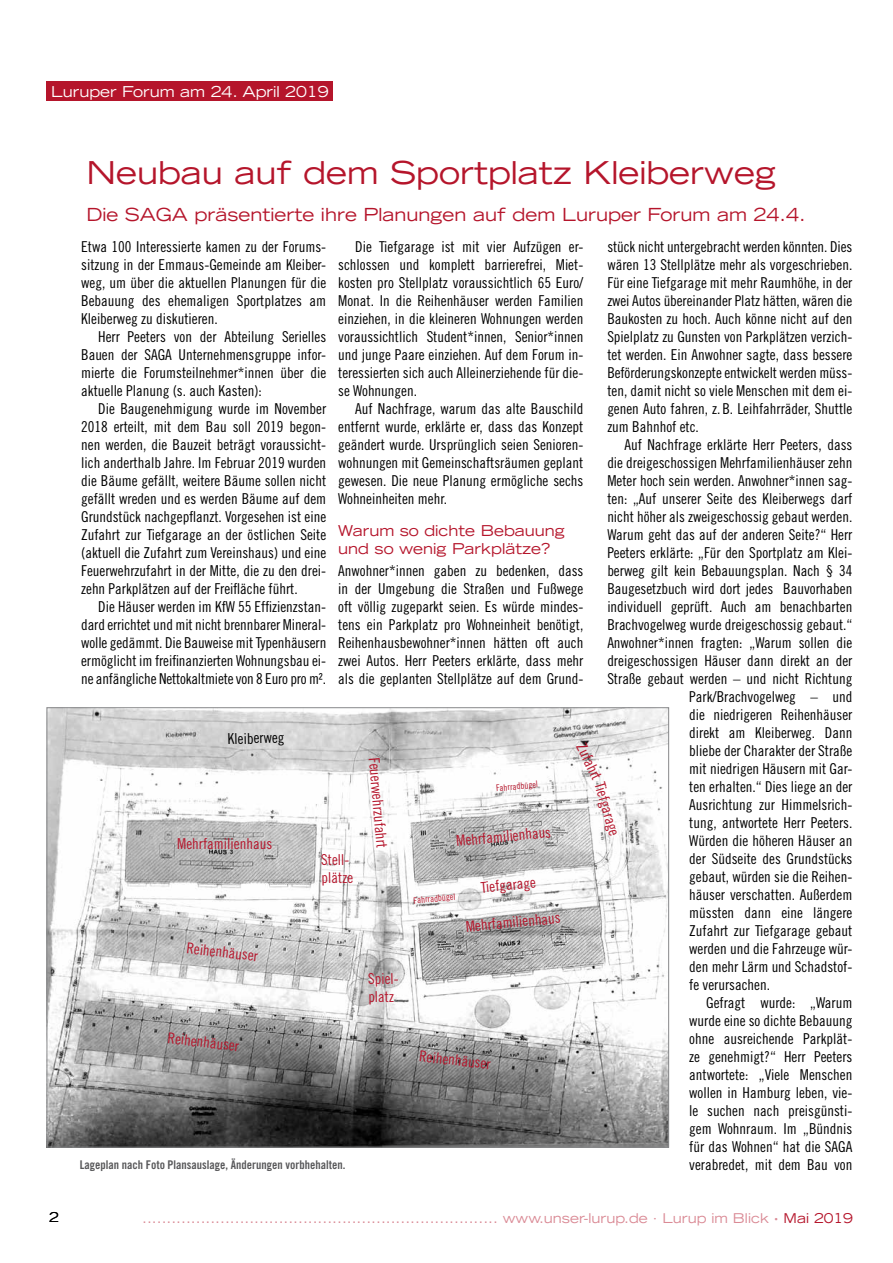
<style>
.page{position:relative;width:893px;height:1263px;background:#fff}
.page>*{position:absolute;margin:0;border:0;box-sizing:border-box;transform-origin:0 0}
.t1{font:expanded 31.5px "Trade Gothic LH";color:#b5152b}
.t2{font:expanded 18px "Trade Gothic LH";color:#b5152b}
.t3{font:15px/18px "Trade Gothic Cond Eighteen";color:#000;text-align:justify}
.t4{font:15px/18px "Trade Gothic Cond Eighteen";color:#b5152b}
.t5{font:expanded 15px/18px "Trade Gothic LH";color:#b5152b}
.t6{font:expanded 15px "Trade Gothic LH";color:#fff}
.t7{font:expanded 13.5px "Trade Gothic LH";color:#da8a95}
.t8{font:expanded 13.5px "Trade Gothic LH";color:#000}
.t9{font:12px "Trade Gothic Bold Cond Twenty";color:#58585a}
.t10{font:9px "Trade Gothic Cond Eighteen";color:#b5152b}
.s1{font-weight:700}
.s2{color:#b5152b}
</style>
<div class="page">
<div style="left:47px;top:82px;width:286px;height:19px;background:#b5152b"></div>
<img style="left:49px;top:709px;width:618px;height:436px">
<p class="t6" style="left:51px;top:82px;width:279px">Luruper Forum am 24. April 2019</p>
<h1 class="t1" style="left:86px;top:152px;width:691px">Neubau auf dem Sportplatz Kleiberweg</h1>
<p class="t2" style="left:86px;top:202px;width:716px">Die SAGA präsentierte ihre Planungen auf dem Luruper Forum am 24. 4.</p>
<p class="t3" style="left:81px;top:237px;width:247px">Etwa 100 Interessierte kamen zu der Forums&shy;sitzung in der Emmaus-Gemeinde am Kleiber&shy;weg, um über die aktuellen Planungen für die Bebauung des ehemaligen Sportplatzes am Kleiberweg zu diskutieren.</p>
<p class="t3" style="left:81px;top:327px;width:247px;text-indent:17px">Herr Peeters von der Abteilung Serielles Bauen der SAGA Unternehmensgruppe infor&shy;mierte die Forumsteilnehmer*innen über die aktuelle Planung (s. auch Kasten):</p>
<p class="t3" style="left:81px;top:399px;width:247px;text-indent:17px">Die Baugenehmigung wurde im November 2018 erteilt, mit dem Bau soll 2019 begon&shy;nen werden, die Bauzeit beträgt voraussicht&shy;lich anderthalb Jahre. Im Februar 2019 wurden die Bäume gefällt, weitere Bäume sollen nicht gefällt wreden und es werden Bäume auf dem Grundstück nachgepflanzt. Vorgesehen ist eine Zufahrt zur Tiefgarage an der östlichen Seite (aktuell die Zufahrt zum Vereinshaus) und eine Feuerwehrzufahrt in der Mitte, die zu den drei&shy;zehn Parkplätzen auf der Freifläche führt.</p>
<p class="t3" style="left:81px;top:597px;width:247px;text-indent:17px">Die Häuser werden im KfW 55 Effizienzstan&shy;dard errichtet und mit nicht brennbarer Mineral&shy;wolle gedämmt. Die Bauweise mit Typenhäusern ermöglicht im freifinanzierten Wohnungsbau ei&shy;ne anfängliche Nettokaltmiete von 8 Euro pro m².</p>
<p class="t3" style="left:338px;top:237px;width:247px;text-indent:17px">Die Tiefgarage ist mit vier Aufzügen er&shy;schlossen und komplett barrierefrei, Miet&shy;kosten pro Stellplatz voraussichtlich 65 Euro/ Monat. In die Reihenhäuser werden Familien einziehen, in die kleineren Wohnungen werden voraussichtlich Student*innen, Senior*innen und junge Paare einziehen. Auf dem Forum in&shy;teressierten sich auch Alleinerziehende für die&shy;se Wohnungen.</p>
<p class="t3" style="left:338px;top:399px;width:247px;text-indent:17px">Auf Nachfrage, warum das alte Bauschild entfernt wurde, erklärte er, dass das Konzept geändert wurde. Ursprünglich seien Senioren&shy;wohnungen mit Gemeinschaftsräumen geplant gewesen. Die neue Planung ermögliche sechs Wohneinheiten mehr.</p>
<p class="t5" style="left:338px;top:521px;width:228px">Warum so dichte Bebauung und so wenig Parkplätze?</p>
<p class="t3" style="left:338px;top:561px;width:247px">Anwohner*innen gaben zu bedenken, dass in der Umgebung die Straßen und Fußwege oft völlig zugeparkt seien. Es würde mindes&shy;tens ein Parkplatz pro Wohneinheit benötigt, Reihenhausbewohner*innen hätten oft auch zwei Autos. Herr Peeters erklärte, dass mehr als die geplanten Stellplätze auf dem Grund-</p>
<p class="t3" style="left:607px;top:237px;width:247px">stück nicht untergebracht werden könnten. Dies wären 13 Stellplätze mehr als vorgeschrieben.<br>Für eine Tiefgarage mit mehr Raumhöhe, in der zwei Autos übereinander Platz hätten, wären die Baukosten zu hoch. Auch könne nicht auf den Spielplatz zu Gunsten von Parkplätzen verzich&shy;tet werden. Ein Anwohner sagte, dass bessere Beförderungskonzepte entwickelt werden müss&shy;ten, damit nicht so viele Menschen mit dem ei&shy;genen Auto fahren, z. B. Leihfahrräder, Shuttle zum Bahnhof etc.</p>
<p class="t3" style="left:607px;top:435px;width:247px;text-indent:17px">Auf Nachfrage erklärte Herr Peeters, dass die dreigeschossigen Mehrfamilienhäuser zehn Meter hoch sein werden. Anwohner*innen sag&shy;ten: „Auf unserer Seite des Kleiberwegs darf nicht höher als zweigeschossig gebaut werden.<br>Warum geht das auf der anderen Seite?“ Herr Peeters erklärte: „Für den Sportplatz am Klei&shy;berweg gilt kein Bebauungsplan. Nach § 34<br>Baugesetzbuch wird dort jedes Bauvorhaben individuell geprüft. Auch am benachbarten Brachvogelweg wurde dreigeschossig gebaut.“ Anwohner*innen fragten: „Warum sollen die dreigeschossigen Häuser dann direkt an der Straße gebaut werden – und nicht Richtung</p>
<p class="t3" style="left:227px;top:730px;width:58px;rotate:-2deg">Kleiberweg</p>
<p class="t4" style="left:383px;top:756px;width:92px;rotate:85deg">Feuerwehrzufahrt</p>
<p class="t10" style="left:496px;top:783px;width:43px;rotate:-6deg">Fahrradbügel</p>
<p class="t4" style="left:177px;top:834px;width:96px">Mehrfamilienhaus</p>
<p class="t4" style="left:455px;top:832px;width:96px;rotate:-6deg">Mehrfamilienhaus</p>
<p class="t4" style="left:188px;top:939px;width:73px;rotate:6deg">Reihenhäuser</p>
<p class="t4" style="left:169px;top:1029px;width:73px;rotate:6deg">Reihenhäuser</p>
<p class="t4" style="left:321px;top:850px;width:33px;rotate:-1deg">Stell&shy;plätze</p>
<p class="t10" style="left:413px;top:895px;width:43px;rotate:-6deg">Fahrradbügel</p>
<p class="t4" style="left:480px;top:878px;width:56px;rotate:-6deg">Tiefgarage</p>
<p class="t4" style="left:465px;top:918px;width:96px;rotate:-6deg">Mehrfamilienhaus</p>
<p class="t4" style="left:368px;top:970px;width:35px;rotate:-1deg">Spiel&shy;platz</p>
<p class="t4" style="left:420px;top:1047px;width:73px;rotate:6deg">Reihenhäuser</p>
<p class="t4" style="left:589px;top:740px;width:41px;rotate:64deg">Zufahrt</p>
<p class="t4" style="left:608px;top:780px;width:56px;rotate:73deg">Tiefgarage</p>
<p class="t3" style="left:689px;top:687px;width:165px">Park/Brachvogelweg – und die niedrigeren Reihenhäuser direkt am Kleiberweg. Dann bliebe der Charakter der Straße mit niedrigen Häusern mit Gar&shy;ten erhalten.“ Dies liege an der Ausrichtung zur Himmelsrich&shy;tung, antwortete Herr Peeters.<br>Würden die höheren Häuser an der Südseite des Grundstücks gebaut, würden sie die Reihen&shy;häuser verschatten. Außerdem müssten dann eine längere Zufahrt zur Tiefgarage gebaut werden und die Fahrzeuge wür&shy;den mehr Lärm und Schadstof&shy;fe verursachen.</p>
<p class="t3" style="left:689px;top:993px;width:165px;text-indent:17px">Gefragt wurde: „Warum wurde eine so dichte Bebauung ohne ausreichende Parkplät&shy;ze genehmigt?“ Herr Peeters antwortete: „Viele Menschen wollen in Hamburg leben, vie&shy;le suchen nach preisgünsti&shy;gem Wohnraum. Im „Bündnis für das Wohnen“ hat die SAGA</p>
<p class="t9" style="left:80px;top:1157px;width:267px">Lageplan nach Foto Plansauslage, Änderungen vorbhehalten.</p>
<p class="t3" style="left:689px;top:1155px;width:165px">verabredet, mit dem Bau von</p>
<p class="t8" style="left:49px;top:1209px;width:11px">2</p>
<p class="t7" style="left:142px;top:1209px;width:6px">.........................................................................</p>
<p class="t7" style="left:503px;top:1209px;width:352px">www. unser-lurup. de · Lurup im Blick <span class="s1">·</span> <span class="s2">Mai 2019</span></p>
</div>
